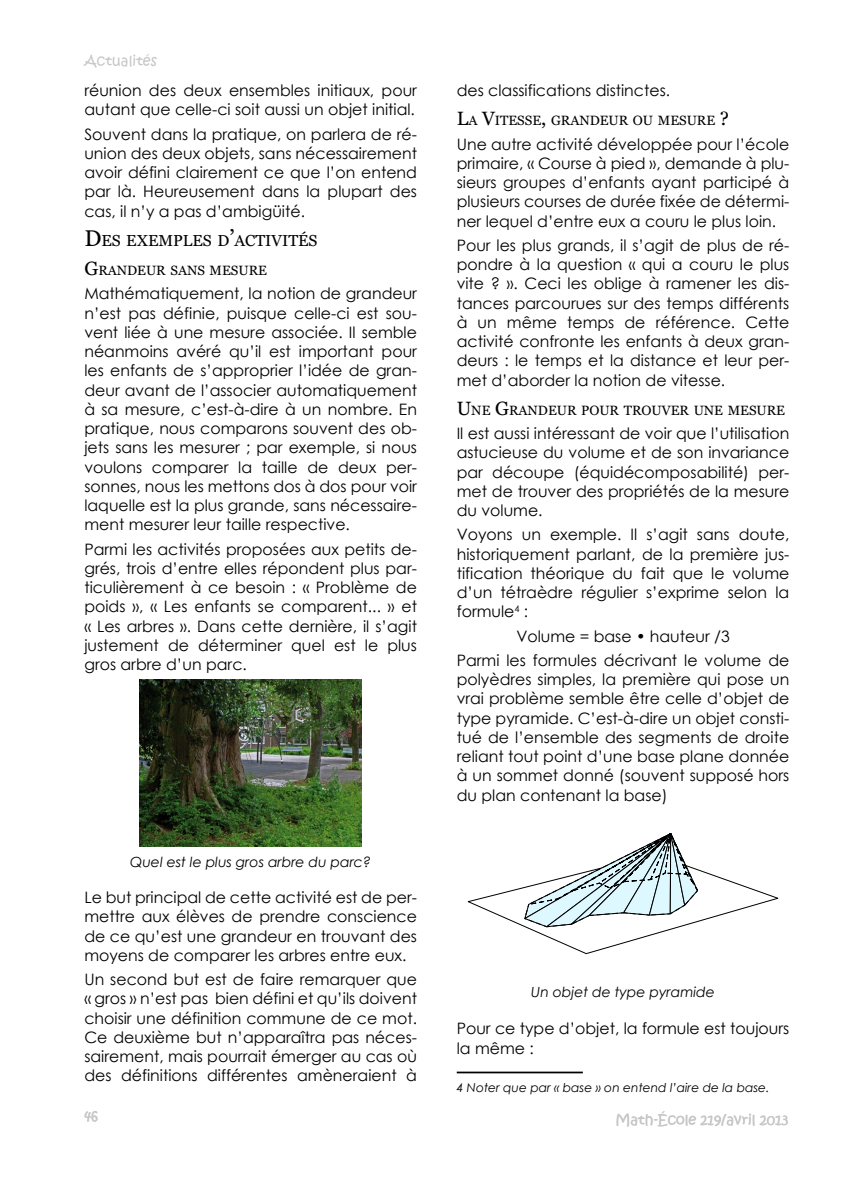
<style>
.page{position:relative;width:844px;height:1191px;background:#fff}
.page>*{position:absolute;margin:0;border:0;box-sizing:border-box;transform-origin:0 0}
.titre_1{font:15.92px "Georgia";color:#000}
.texte{font:15.75px/19.2px "Century Gothic";color:#000;text-align:justify}
.t1{font:italic 14px "Century Gothic";color:#000}
.t2{font:14px "Kristen ITC";color:#c6c7c8}
.titre_2{font:13.47px "Georgia";color:#000}
.notes_de_bas_de_page{font:italic 12.25px "Century Gothic";color:#000}
.s1{font-size:22.75px}
.s2{font-size:19.25px}
</style>
<div class="page">
<img style="left:139px;top:679px;width:223px;height:167px">
<svg style="left:467px;top:833px;width:312px;height:121px"></svg>
<hr style="left:456px;top:1071px;width:126px;height:2px;background:#000">
<p class="t2" style="left:84px;top:52px;width:74px">Actualités</p>
<p class="texte" style="left:84px;top:81px;width:334px">réunion des deux ensembles initiaux, pour autant que celle-ci soit aussi un objet initial.</p>
<p class="texte" style="left:84px;top:124px;width:334px">Souvent dans la pratique, on parlera de ré&shy;union des deux objets, sans nécessairement avoir défini clairement ce que l’on entend par là. Heureusement dans la plupart des cas, il n’y a pas d’ambigüité.</p>
<p class="titre_1" style="left:84px;top:231px;width:234px"><span class="s1">D</span>ES EXEMPLES D<span class="s1">’</span>ACTIVITÉS</p>
<p class="titre_2" style="left:84px;top:262px;width:184px"><span class="s2">G</span>RANDEUR SANS MESURE</p>
<p class="texte" style="left:84px;top:284px;width:334px">Mathématiquement, la notion de grandeur n’est pas définie, puisque celle-ci est sou&shy;vent liée à une mesure associée. Il semble néanmoins avéré qu’il est important pour les enfants de s’approprier l’idée de gran&shy;deur avant de l’associer automatiquement à sa mesure, c’est-à-dire à un nombre. En pratique, nous comparons souvent des ob&shy;jets sans les mesurer ; par exemple, si nous voulons comparer la taille de deux per&shy;sonnes, nous les mettons dos à dos pour voir laquelle est la plus grande, sans nécessaire&shy;ment mesurer leur taille respective.</p>
<p class="texte" style="left:84px;top:539px;width:334px">Parmi les activités proposées aux petits de&shy;grés, trois d’entre elles répondent plus par&shy;ticulièrement à ce besoin : « Problème de poids », « Les enfants se comparent... » et « Les arbres ». Dans cette dernière, il s’agit justement de déterminer quel est le plus gros arbre d’un parc.</p>
<p class="t1" style="left:130px;top:852px;width:242px">Quel est le plus gros arbre du parc?</p>
<p class="texte" style="left:84px;top:887px;width:334px">Le but principal de cette activité est de per&shy;mettre aux élèves de prendre conscience de ce qu’est une grandeur en trouvant des moyens de comparer les arbres entre eux.</p>
<p class="texte" style="left:84px;top:969px;width:334px">Un second but est de faire remarquer que « gros » n’est pas bien défini et qu’ils doivent choisir une définition commune de ce mot.<br>Ce deuxième but n’apparaîtra pas néces&shy;sairement, mais pourrait émerger au cas où des définitions différentes amèneraient à</p>
<p class="texte" style="left:456px;top:81px;width:215px">des classifications distinctes.</p>
<p class="titre_2" style="left:456px;top:113px;width:274px"><span class="s2">L</span>A <span class="s2">V</span>ITESSE<span class="s2">,</span> GRANDEUR OU MESURE <span class="s2">?</span></p>
<p class="texte" style="left:456px;top:134px;width:334px">Une autre activité développée pour l’école primaire, « Course à pied », demande à plu&shy;sieurs groupes d’enfants ayant participé à plusieurs courses de durée fixée de détermi&shy;ner lequel d’entre eux a couru le plus loin.</p>
<p class="texte" style="left:456px;top:235px;width:334px">Pour les plus grands, il s’agit de plus de ré&shy;pondre à la question « qui a couru le plus vite ? ». Ceci les oblige à ramener les dis&shy;tances parcourues sur des temps différents à un même temps de référence. Cette activité confronte les enfants à deux gran&shy;deurs : le temps et la distance et leur per&shy;met d’aborder la notion de vitesse.</p>
<p class="titre_2" style="left:456px;top:402px;width:330px"><span class="s2">U</span>NE <span class="s2">G</span>RANDEUR POUR TROUVER UNE MESURE</p>
<p class="texte" style="left:456px;top:423px;width:334px">Il est aussi intéressant de voir que l’utilisation astucieuse du volume et de son invariance par découpe (équidécomposabilité) per&shy;met de trouver des propriétés de la mesure du volume.</p>
<p class="texte" style="left:456px;top:525px;width:334px">Voyons un exemple. Il s’agit sans doute, historiquement parlant, de la première jus&shy;tification théorique du fait que le volume d’un tétraèdre régulier s’exprime selon la formule<sup>4</sup> :</p>
<p class="texte" style="left:516px;top:626px;width:215px">Volume = base • hauteur /3</p>
<p class="texte" style="left:456px;top:650px;width:334px">Parmi les formules décrivant le volume de polyèdres simples, la première qui pose un vrai problème semble être celle d’objet de type pyramide. C’est-à-dire un objet consti&shy;tué de l’ensemble des segments de droite reliant tout point d’une base plane donnée à un sommet donné (souvent supposé hors du plan contenant la base)</p>
<p class="t1" style="left:531px;top:982px;width:185px">Un objet de type pyramide</p>
<p class="texte" style="left:456px;top:1018px;width:334px">Pour ce type d’objet, la formule est toujours la même :</p>
<p class="notes_de_bas_de_page" style="left:456px;top:1078px;width:314px">4 Noter que par « base » on entend l’aire de la base.</p>
<p class="t2" style="left:84px;top:1106px;width:15px">46</p>
<p class="t2" style="left:615px;top:1110px;width:174px">Math-École 219/avril 2013</p>
</div>
